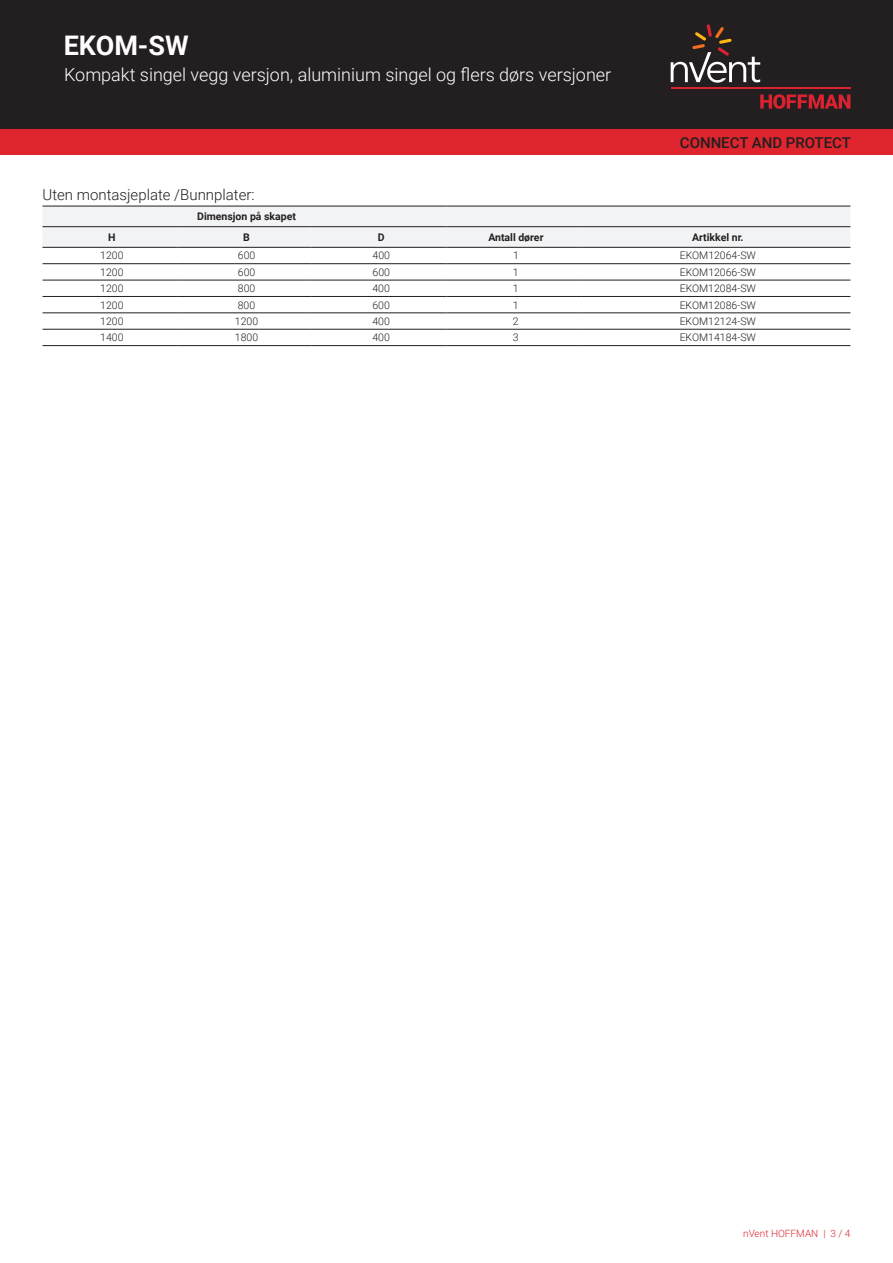
<style>
.page{position:relative;width:893px;height:1263px;background:#fff}
.page>*{position:absolute;margin:0;border:0;box-sizing:border-box;transform-origin:0 0}
.t1{font:700 27px "Roboto";color:#fff}
.t2{font:300 18px "Roboto";color:#fff}
.t3{font:300 15px "Roboto";color:#231f20}
.t4{font:500 15px "Roboto";color:#231f20}
.t5{font:300 10.5px "Roboto";color:#231f20}
.t6{font:700 10.5px "Roboto";color:#231f20}
.t7{font:300 10.05px "Roboto";color:#de252e}
</style>
<div class="page">
<div style="left:0;top:0;width:893px;height:129px;background:#231f20"></div>
<svg style="left:760px;top:94px;width:90px;height:15px"></svg>
<hr style="left:671px;top:88px;width:179px;height:1px;background:#db2230">
<svg style="left:671px;top:24px;width:89px;height:59px"></svg>
<div style="left:0;top:129px;width:893px;height:26px;background:#de252e"></div>
<div style="left:43px;top:207px;width:807px;height:40px;background:#f2f3f4"></div>
<hr style="left:43px;top:206px;width:134px;height:1px;background:#231f20">
<hr style="left:177px;top:206px;width:135px;height:1px;background:#231f20">
<hr style="left:312px;top:206px;width:134px;height:1px;background:#231f20">
<hr style="left:446px;top:206px;width:135px;height:1px;background:#231f20">
<hr style="left:581px;top:206px;width:269px;height:1px;background:#231f20">
<hr style="left:43px;top:263px;width:134px;height:1px;background:#231f20">
<hr style="left:177px;top:263px;width:135px;height:1px;background:#231f20">
<hr style="left:312px;top:263px;width:134px;height:1px;background:#231f20">
<hr style="left:446px;top:263px;width:135px;height:1px;background:#231f20">
<hr style="left:581px;top:263px;width:269px;height:1px;background:#231f20">
<hr style="left:43px;top:280px;width:134px;height:1px;background:#231f20">
<hr style="left:177px;top:280px;width:135px;height:1px;background:#231f20">
<hr style="left:312px;top:280px;width:134px;height:1px;background:#231f20">
<hr style="left:446px;top:280px;width:135px;height:1px;background:#231f20">
<hr style="left:581px;top:280px;width:269px;height:1px;background:#231f20">
<hr style="left:43px;top:296px;width:134px;height:1px;background:#231f20">
<hr style="left:177px;top:296px;width:135px;height:1px;background:#231f20">
<hr style="left:312px;top:296px;width:134px;height:1px;background:#231f20">
<hr style="left:446px;top:296px;width:135px;height:1px;background:#231f20">
<hr style="left:581px;top:296px;width:269px;height:1px;background:#231f20">
<hr style="left:43px;top:313px;width:134px;height:1px;background:#231f20">
<hr style="left:177px;top:313px;width:135px;height:1px;background:#231f20">
<hr style="left:312px;top:313px;width:134px;height:1px;background:#231f20">
<hr style="left:446px;top:313px;width:135px;height:1px;background:#231f20">
<hr style="left:581px;top:313px;width:269px;height:1px;background:#231f20">
<hr style="left:43px;top:329px;width:134px;height:1px;background:#231f20">
<hr style="left:177px;top:329px;width:135px;height:1px;background:#231f20">
<hr style="left:312px;top:329px;width:134px;height:1px;background:#231f20">
<hr style="left:446px;top:329px;width:135px;height:1px;background:#231f20">
<hr style="left:581px;top:329px;width:269px;height:1px;background:#231f20">
<hr style="left:43px;top:345px;width:134px;height:1px;background:#231f20">
<hr style="left:177px;top:345px;width:135px;height:1px;background:#231f20">
<hr style="left:312px;top:345px;width:134px;height:1px;background:#231f20">
<hr style="left:446px;top:345px;width:135px;height:1px;background:#231f20">
<hr style="left:581px;top:345px;width:269px;height:1px;background:#231f20">
<hr style="left:43px;top:226px;width:134px;height:1px;background:#231f20">
<hr style="left:177px;top:226px;width:135px;height:1px;background:#231f20">
<hr style="left:312px;top:226px;width:134px;height:1px;background:#231f20">
<hr style="left:446px;top:226px;width:135px;height:1px;background:#231f20">
<hr style="left:581px;top:226px;width:269px;height:1px;background:#231f20">
<hr style="left:43px;top:247px;width:134px;height:1px;background:#231f20">
<hr style="left:177px;top:247px;width:135px;height:1px;background:#231f20">
<hr style="left:312px;top:247px;width:134px;height:1px;background:#231f20">
<hr style="left:446px;top:247px;width:135px;height:1px;background:#231f20">
<hr style="left:581px;top:247px;width:269px;height:1px;background:#231f20">
<h1 class="t1" style="left:64px;top:27px;width:126px">EKOM-SW</h1>
<h2 class="t2" style="left:64px;top:62px;width:549px">Kompakt singel vegg versjon, aluminium singel og flers dørs versjoner</h2>
<h3 class="t4" style="left:680px;top:132px;width:173px">CONNECT AND PROTECT</h3>
<h3 class="t3" style="left:43px;top:184px;width:214px">Uten montasjeplate /Bunnplater:</h3>
<p class="t6" style="left:197px;top:209px;width:100px">Dimensjon på skapet</p>
<p class="t6" style="left:108px;top:230px;width:9px">H</p>
<p class="t6" style="left:243px;top:230px;width:8px">B</p>
<p class="t6" style="left:378px;top:230px;width:8px">D</p>
<p class="t6" style="left:488px;top:230px;width:57px">Antall dører</p>
<p class="t6" style="left:692px;top:230px;width:53px">Artikkel nr.</p>
<p class="t5" style="left:100px;top:248px;width:25px">1200</p>
<p class="t5" style="left:238px;top:248px;width:19px">600</p>
<p class="t5" style="left:372px;top:248px;width:19px">400</p>
<p class="t5" style="left:513px;top:248px;width:7px">1</p>
<p class="t5" style="left:680px;top:248px;width:78px">EKOM12064-SW</p>
<p class="t5" style="left:100px;top:265px;width:25px">1200</p>
<p class="t5" style="left:238px;top:265px;width:19px">600</p>
<p class="t5" style="left:372px;top:265px;width:19px">600</p>
<p class="t5" style="left:513px;top:265px;width:7px">1</p>
<p class="t5" style="left:680px;top:265px;width:78px">EKOM12066-SW</p>
<p class="t5" style="left:100px;top:281px;width:25px">1200</p>
<p class="t5" style="left:238px;top:281px;width:19px">800</p>
<p class="t5" style="left:372px;top:281px;width:19px">400</p>
<p class="t5" style="left:513px;top:281px;width:7px">1</p>
<p class="t5" style="left:680px;top:281px;width:78px">EKOM12084-SW</p>
<p class="t5" style="left:100px;top:297px;width:25px">1200</p>
<p class="t5" style="left:238px;top:297px;width:19px">800</p>
<p class="t5" style="left:372px;top:297px;width:19px">600</p>
<p class="t5" style="left:513px;top:297px;width:7px">1</p>
<p class="t5" style="left:680px;top:297px;width:78px">EKOM12086-SW</p>
<p class="t5" style="left:100px;top:314px;width:25px">1200</p>
<p class="t5" style="left:235px;top:314px;width:25px">1200</p>
<p class="t5" style="left:372px;top:314px;width:19px">400</p>
<p class="t5" style="left:513px;top:314px;width:7px">2</p>
<p class="t5" style="left:680px;top:314px;width:78px">EKOM12124-SW</p>
<p class="t5" style="left:100px;top:330px;width:25px">1400</p>
<p class="t5" style="left:235px;top:330px;width:25px">1800</p>
<p class="t5" style="left:372px;top:330px;width:19px">400</p>
<p class="t5" style="left:513px;top:330px;width:7px">3</p>
<p class="t5" style="left:680px;top:330px;width:78px">EKOM14184-SW</p>
<p class="t7" style="left:743px;top:1226px;width:109px">nVent HOFFMAN | 3 / 4</p>
</div>
